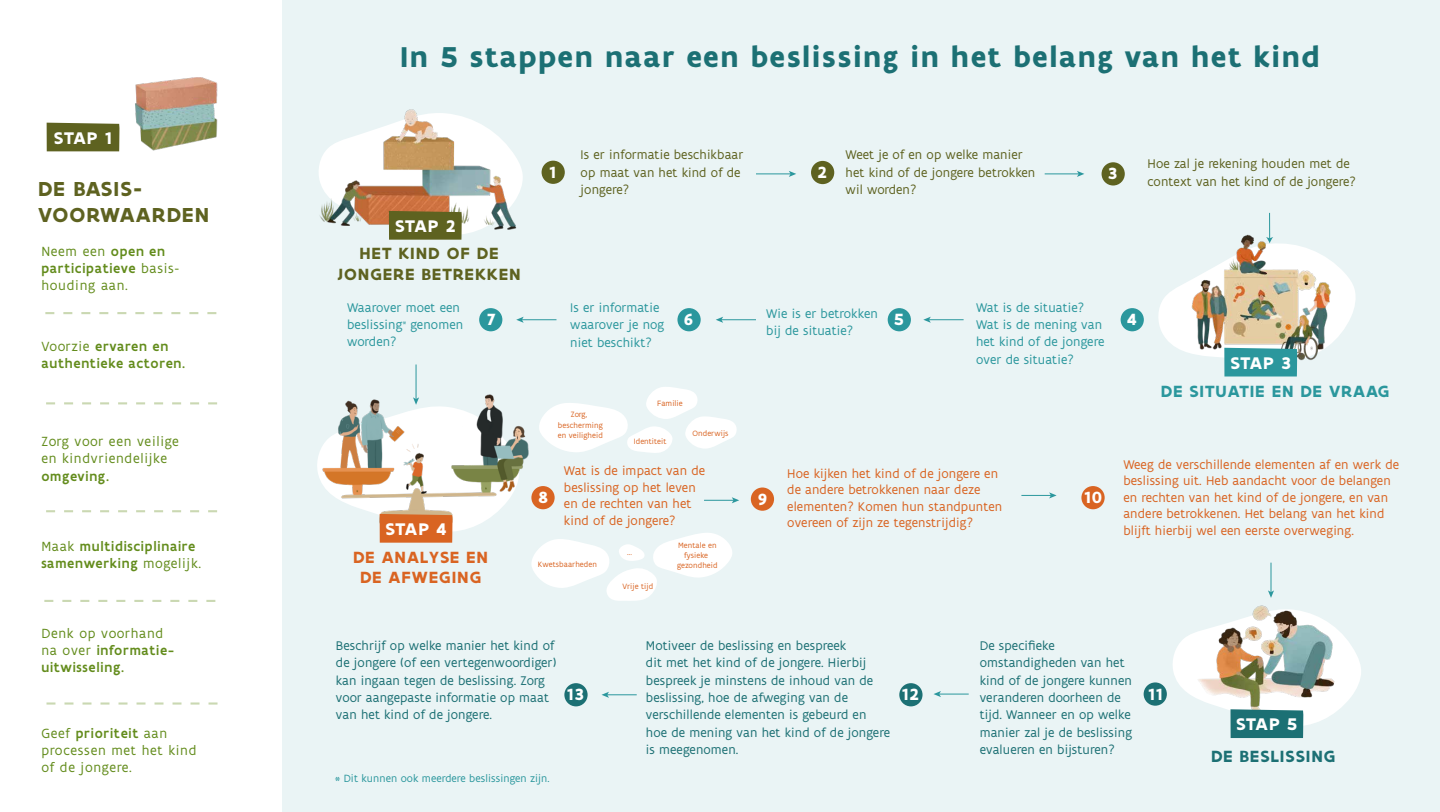
<style>
.page{position:relative;width:1440px;height:812px;background:#fff}
.page>*{position:absolute;margin:0;border:0;box-sizing:border-box;transform-origin:0 0}
.t1{font:700 30.75px "Flanders Art Sans";letter-spacing:.05em;color:#1c7074}
.t2{font:700 21.75px/26.1px "Flanders Art Sans";letter-spacing:.05em;color:#5e6220}
.t3{font:700 18.08px "Flanders Art Sans";letter-spacing:.02em;color:#fff}
.t4{font:700 17.4px/20.9px "Flanders Art Sans";letter-spacing:.05em;color:#5e6220;text-align:center}
.t5{font:700 17.4px/20.9px "Flanders Art Sans";letter-spacing:.05em;color:#d96422;text-align:center}
.t6{font:700 17.4px "Flanders Art Sans";letter-spacing:.05em;color:#2b979d}
.t7{font:700 17.4px "Flanders Art Sans";letter-spacing:.05em;color:#fff}
.t8{font:700 17.4px "Flanders Art Sans";letter-spacing:.05em;color:#1c7074}
.t9{font:500 14.25px/17.1px "Flanders Art Sans";letter-spacing:.05em;color:#638c1c}
.t10{font:14.25px/17.1px "Flanders Art Sans";letter-spacing:.05em;color:#638c1c}
.t11{font:13.5px/17.4px "Flanders Art Sans";letter-spacing:.01em;color:#1c7074}
.t12{font:13.5px/16.5px "Flanders Art Sans";letter-spacing:.01em;color:#d96422}
.t13{font:13.5px/17.4px "Flanders Art Sans";letter-spacing:.01em;color:#2b979d}
.t14{font:13.5px/17.4px "Flanders Art Sans";letter-spacing:.01em;color:#5e6220}
.t15{font:11.25px "Flanders Art Sans";letter-spacing:.01em;color:#2b979d}
.t16{font:8.25px/10.1px "Flanders Art Sans";letter-spacing:.01em;color:#d96422;text-align:center}
.s1{font-weight:500}
.s2{font-weight:400}
</style>
<div class="page">
<div style="left:282px;top:0;width:1158px;height:811px;background:#eaf4f5"></div>
<hr style="left:756px;top:173px;width:35px;height:1px;background:#2b979d">
<svg style="left:789px;top:171px;width:7px;height:6px"></svg>
<hr style="left:1044px;top:173px;width:35px;height:1px;background:#2b979d">
<svg style="left:1077px;top:171px;width:7px;height:6px"></svg>
<div style="left:541px;top:161px;width:24px;height:23px;background:#5e6220;border-radius:50%"></div>
<div style="left:811px;top:161px;width:23px;height:23px;background:#5e6220;border-radius:50%"></div>
<div style="left:1101px;top:162px;width:24px;height:23px;background:#5e6220;border-radius:50%"></div>
<div style="left:1120px;top:308px;width:24px;height:23px;background:#2b979d;border-radius:50%"></div>
<div style="left:888px;top:308px;width:23px;height:23px;background:#2b979d;border-radius:50%"></div>
<div style="left:677px;top:308px;width:24px;height:23px;background:#2b979d;border-radius:50%"></div>
<div style="left:479px;top:308px;width:23px;height:23px;background:#2b979d;border-radius:50%"></div>
<div style="left:751px;top:487px;width:23px;height:23px;background:#d96422;border-radius:50%"></div>
<div style="left:1081px;top:486px;width:23px;height:23px;background:#d96422;border-radius:50%"></div>
<div style="left:1143px;top:682px;width:24px;height:23px;background:#1c7074;border-radius:50%"></div>
<div style="left:899px;top:683px;width:23px;height:23px;background:#1c7074;border-radius:50%"></div>
<div style="left:564px;top:683px;width:23px;height:23px;background:#1c7074;border-radius:50%"></div>
<svg style="left:45px;top:312px;width:171px;height:2px"></svg>
<svg style="left:46px;top:402px;width:171px;height:2px"></svg>
<svg style="left:46px;top:510px;width:171px;height:2px"></svg>
<svg style="left:44px;top:599px;width:171px;height:3px"></svg>
<svg style="left:46px;top:702px;width:171px;height:2px"></svg>
<img style="left:99px;top:77px;width:119px;height:75px">
<svg style="left:319px;top:112px;width:204px;height:127px"></svg>
<hr style="left:928px;top:319px;width:35px;height:1px;background:#2b979d">
<svg style="left:923px;top:316px;width:8px;height:7px"></svg>
<hr style="left:1021px;top:495px;width:30px;height:1px;background:#2b979d">
<svg style="left:1049px;top:492px;width:7px;height:6px"></svg>
<hr style="left:1270px;top:562px;width:1px;height:30px;background:#2b979d">
<hr style="left:939px;top:693px;width:30px;height:1px;background:#2b979d">
<svg style="left:933px;top:691px;width:8px;height:6px"></svg>
<hr style="left:607px;top:694px;width:30px;height:1px;background:#2b979d">
<svg style="left:601px;top:691px;width:8px;height:6px"></svg>
<hr style="left:704px;top:500px;width:30px;height:1px;background:#2b979d">
<svg style="left:732px;top:497px;width:7px;height:6px"></svg>
<hr style="left:721px;top:319px;width:35px;height:1px;background:#2b979d">
<svg style="left:716px;top:316px;width:7px;height:7px"></svg>
<hr style="left:521px;top:319px;width:35px;height:1px;background:#2b979d">
<svg style="left:516px;top:316px;width:8px;height:7px"></svg>
<div style="left:47px;top:123px;width:73px;height:28px;background:#5e6220"></div>
<svg style="left:531px;top:533px;width:201px;height:68px"></svg>
<svg style="left:569px;top:387px;width:168px;height:66px"></svg>
<img style="left:1158px;top:213px;width:198px;height:163px">
<svg style="left:1173px;top:608px;width:188px;height:130px"></svg>
<img style="left:379px;top:364px;width:190px;height:186px">
<svg style="left:317px;top:397px;width:202px;height:145px"></svg>
<h3 class="t3" style="left:54px;top:126px;width:59px">STAP 1</h3>
<h2 class="t2" style="left:38px;top:176px;width:173px">DE BASIS-<br>VOORWAARDEN</h2>
<p class="t10" style="left:41px;top:243px;width:139px">Neem een <span class="s1">open en participatieve</span> basis&shy;houding aan.</p>
<p class="t9" style="left:41px;top:338px;width:145px"><span class="s2">Voorzie</span> ervaren en authentieke actoren.</p>
<p class="t10" style="left:41px;top:433px;width:139px">Zorg voor een veilige en kindvriendelijke</p>
<p class="t9" style="left:41px;top:467px;width:69px">omgeving.</p>
<p class="t9" style="left:41px;top:537px;width:161px"><span class="s2">Maak</span> multidisciplinaire samenwerking <span class="s2">mogelijk.</span></p>
<p class="t9" style="left:41px;top:624px;width:134px"><span class="s2">Denk op voorhand na over</span> informatie&shy;uitwisseling.</p>
<p class="t10" style="left:41px;top:724px;width:157px">Geef <span class="s1">prioriteit</span> aan processen met het kind of de jongere.</p>
<h1 class="t1" style="left:400px;top:37px;width:921px">In 5 stappen naar een beslissing in het belang van het kind</h1>
<h3 class="t3" style="left:395px;top:214px;width:62px">STAP 2</h3>
<p class="t4" style="left:337px;top:243px;width:185px">HET KIND OF DE<br>JONGERE BETREKKEN</p>
<p class="t14" style="left:581px;top:146px;width:164px">Is er informatie beschikbaar op maat van het kind of de jongere?</p>
<p class="t14" style="left:1147px;top:155px;width:210px">Hoe zal je rekening houden met de context van het kind of de jongere?</p>
<p class="t14" style="left:845px;top:146px;width:191px">Weet je of en op welke manier het kind of de jongere betrokken wil worden?</p>
<p class="t7" style="left:549px;top:161px;width:8px">1</p>
<p class="t7" style="left:817px;top:161px;width:11px">2</p>
<p class="t7" style="left:1108px;top:163px;width:11px">3</p>
<p class="t13" style="left:347px;top:299px;width:117px">Waarover moet een beslissing<sup>*</sup> genomen worden?</p>
<h3 class="t3" style="left:385px;top:517px;width:62px">STAP 4</h3>
<p class="t13" style="left:976px;top:299px;width:130px">Wat is de situatie?<br>Wat is de mening van het kind of de jongere over de situatie?</p>
<p class="t13" style="left:570px;top:299px;width:95px">Is er informatie waarover je nog niet beschikt?</p>
<p class="t13" style="left:766px;top:305px;width:113px">Wie is er betrokken bij de situatie?</p>
<p class="t7" style="left:487px;top:308px;width:10px">7</p>
<p class="t7" style="left:684px;top:308px;width:11px">6</p>
<p class="t7" style="left:894px;top:308px;width:12px">5</p>
<p class="t7" style="left:1127px;top:308px;width:11px">4</p>
<p class="t16" style="left:558px;top:410px;width:47px">Zorg, bescherming en veiligheid</p>
<p class="t16" style="left:657px;top:399px;width:27px">Familie</p>
<p class="t16" style="left:634px;top:436px;width:34px">Identiteit</p>
<p class="t16" style="left:692px;top:428px;width:37px">Onderwijs</p>
<h3 class="t3" style="left:1230px;top:351px;width:62px">STAP 3</h3>
<p class="t6" style="left:1161px;top:380px;width:230px">DE SITUATIE EN DE VRAAG</p>
<p class="t12" style="left:787px;top:465px;width:217px">Hoe kijken het kind of de jongere en de andere betrokkenen naar deze elementen? Komen hun standpunten overeen of zijn ze tegenstrijdig?</p>
<p class="t12" style="left:1123px;top:456px;width:277px">Weeg de verschillende elementen af en werk de beslissing uit. Heb aandacht voor de belangen en rechten van het kind of de jongere, en van andere betrokkenen. Het belang van het kind blijft hierbij wel een eerste overweging.</p>
<p class="t12" style="left:564px;top:462px;width:143px">Wat is de impact van de beslissing op het leven en de rechten van het kind of de jongere?</p>
<p class="t7" style="left:538px;top:486px;width:11px">8</p>
<p class="t7" style="left:758px;top:488px;width:11px">9</p>
<p class="t7" style="left:1084px;top:486px;width:20px">10</p>
<p class="t5" style="left:353px;top:546px;width:136px">DE ANALYSE EN<br>DE AFWEGING</p>
<p class="t16" style="left:538px;top:559px;width:60px">Kwetsbaarheden</p>
<p class="t16" style="left:627px;top:547px;width:6px">...</p>
<p class="t16" style="left:677px;top:540px;width:42px">Mentale en fysieke gezondheid</p>
<p class="t16" style="left:622px;top:581px;width:32px">Vrije tijd</p>
<p class="t11" style="left:336px;top:636px;width:222px">Beschrijf op welke manier het kind of de jongere (of een vertegenwoordiger) kan ingaan tegen de beslissing. Zorg voor aangepaste informatie op maat van het kind of de jongere.</p>
<p class="t15" style="left:335px;top:771px;width:216px">* Dit kunnen ook meerdere beslissingen zijn.</p>
<p class="t11" style="left:980px;top:636px;width:154px">De specifieke omstandigheden van het kind of de jongere kunnen veranderen doorheen de tijd. Wanneer en op welke manier zal je de beslissing evalueren en bijsturen?</p>
<p class="t11" style="left:646px;top:636px;width:246px">Motiveer de beslissing en bespreek<br>dit met het kind of de jongere. Hierbij bespreek je minstens de inhoud van de beslissing, hoe de afweging van de verschillende elementen is gebeurd en hoe de mening van het kind of de jongere is meegenomen.</p>
<p class="t7" style="left:567px;top:682px;width:18px">13</p>
<p class="t7" style="left:902px;top:682px;width:18px">12</p>
<p class="t7" style="left:1148px;top:682px;width:16px">11</p>
<h3 class="t3" style="left:1236px;top:712px;width:63px">STAP 5</h3>
<p class="t8" style="left:1211px;top:745px;width:126px">DE BESLISSING</p>
</div>
